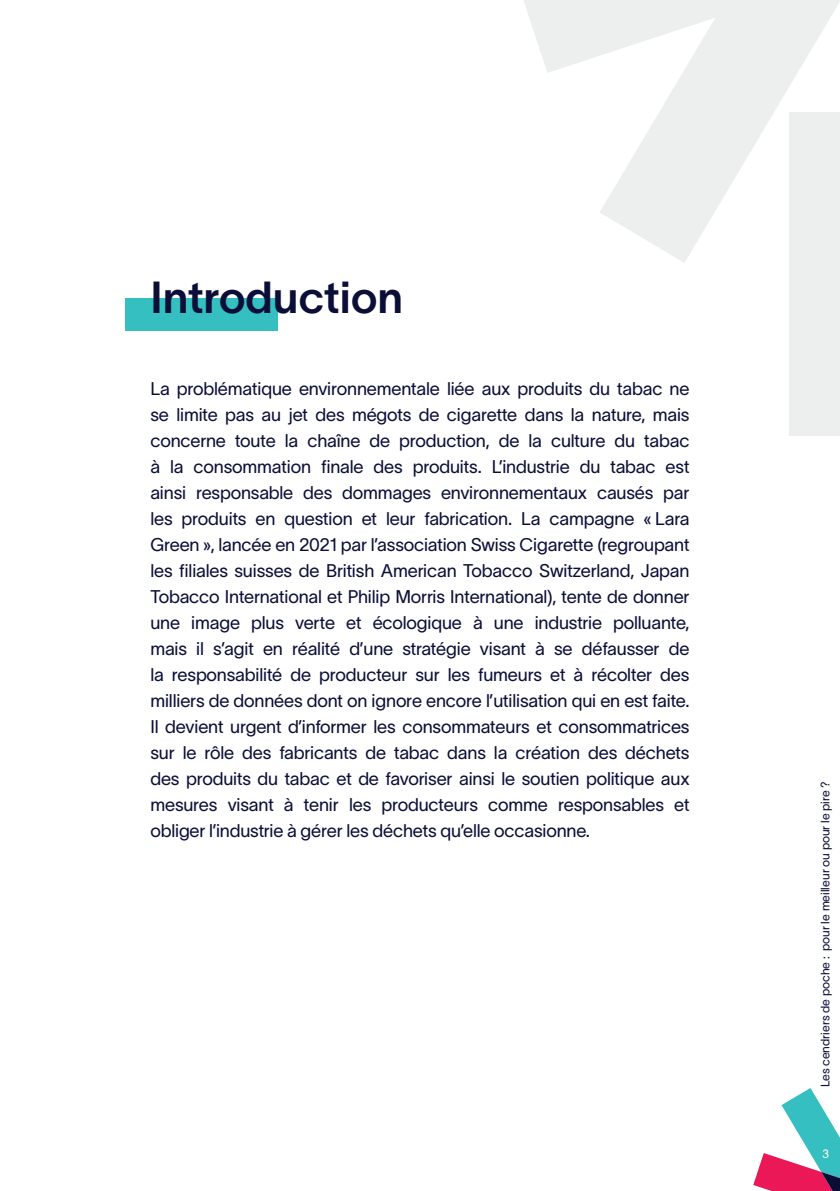
<style>
.page{position:relative;width:840px;height:1191px;background:#fff}
.page>*{position:absolute;margin:0;border:0;box-sizing:border-box;transform-origin:0 0}
.t1{font:44px "TWK Lausanne";color:#0b0e37}
.t2{font:18px/26px "TWK Lausanne";letter-spacing:-.01em;color:#0b0e37;text-align:justify}
.t3{font:12px "TWK Lausanne";color:#0b0e37}
.t4{font:12px "TWK Lausanne";color:#fff}
</style>
<div class="page">
<svg style="left:753px;top:1088px;width:86px;height:103px"></svg>
<div style="left:125px;top:298px;width:152px;height:33px;background:#35bfc0"></div>
<div style="left:789px;top:112px;width:50px;height:323px;background:#edefee"></div>
<svg style="left:600px;top:0;width:239px;height:263px;fill:#edefee"></svg>
<svg style="left:524px;top:0;width:244px;height:73px"></svg>
<h1 class="t1" style="left:150px;top:266px;width:254px">Introduction</h1>
<p class="t2" style="left:150px;top:375px;width:540px">La problématique environnementale liée aux produits du tabac ne se limite pas au jet des mégots de cigarette dans la nature, mais concerne toute la chaîne de production, de la culture du tabac à la consommation finale des produits. L’industrie du tabac est ainsi responsable des dommages environnementaux causés par les produits en question et leur fabrication. La campagne « Lara Green », lancée en 2021 par l’association Swiss Cigarette (regroupant les filiales suisses de British American Tobacco Switzerland, Japan Tobacco International et Philip Morris International), tente de donner une image plus verte et écologique à une industrie polluante, mais il s’agit en réalité d’une stratégie visant à se défausser de la responsabilité de producteur sur les fumeurs et à récolter des milliers de données dont on ignore encore l’utilisation qui en est faite.<br>Il devient urgent d’informer les consommateurs et consommatrices sur le rôle des fabricants de tabac dans la création des déchets des produits du tabac et de favoriser ainsi le soutien politique aux mesures visant à tenir les producteurs comme responsables et obliger l’industrie à gérer les déchets qu’elle occasionne.</p>
<p class="t3" style="left:816px;top:1087px;width:308px;rotate:-90deg">Les cendriers de poche : pour le meilleur ou pour le pire ?</p>
<p class="t4" style="left:821px;top:1145px;width:8px">3</p>
</div>
